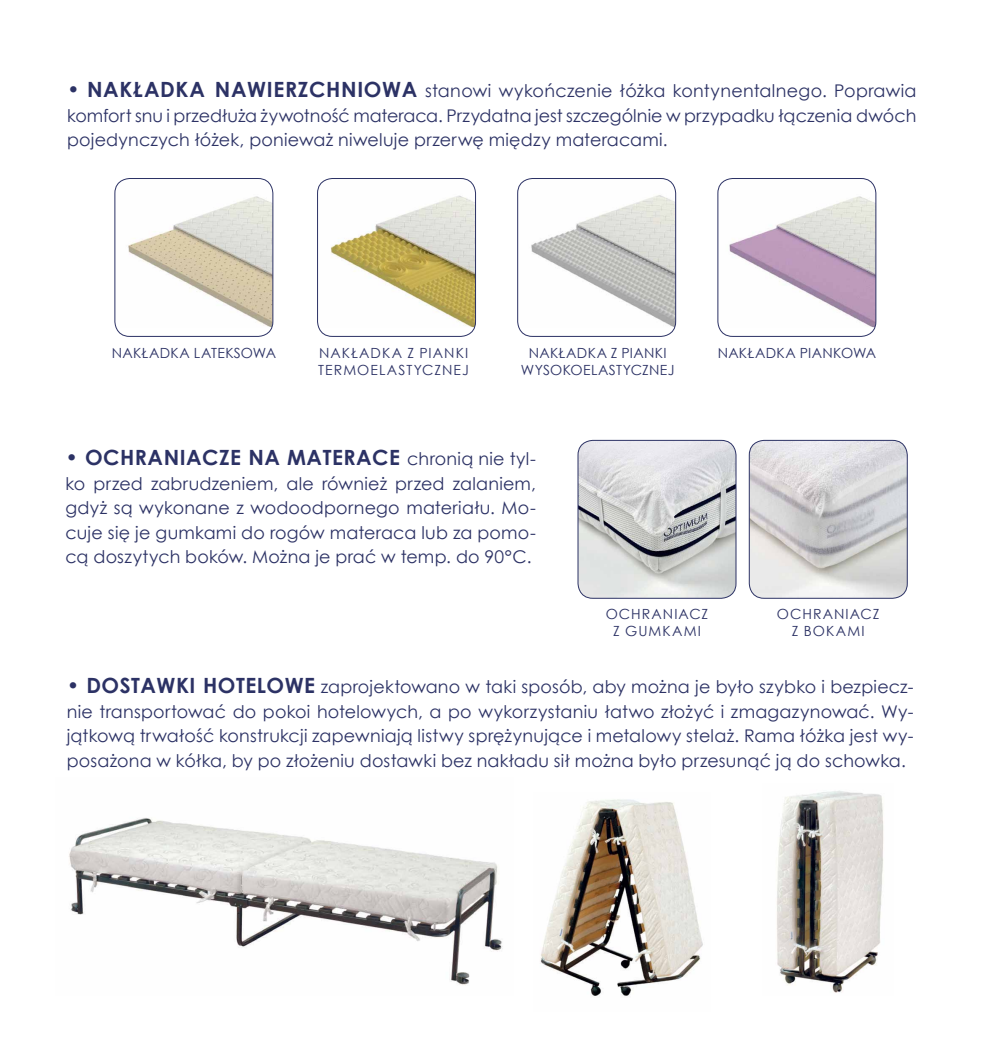
<style>
.page{position:relative;width:983px;height:1042px;background:#fff}
.page>*{position:absolute;margin:0;border:0;box-sizing:border-box;transform-origin:0 0}
.t1{font:700 21px "Century Gothic";letter-spacing:.025em;color:#2c3265}
.t2{font:17.5px/24.5px "Century Gothic";letter-spacing:.01em;color:#2c3265;text-align:justify}
.t3{font:14px/16.8px "Century Gothic";letter-spacing:.075em;color:#2c3265;text-align:center}
.t4{font:14px "Century Gothic";letter-spacing:.02em;color:#2c3265}
.t5{font:14px/16.8px "Century Gothic";letter-spacing:.025em;color:#2c3265;text-align:center}
.s1{font-weight:700;font-size:21px}
.s2{font-weight:400;font-size:17.5px}
</style>
<div class="page">
<img style="left:317px;top:178px;width:157px;height:149px">
<div style="left:317px;top:178px;width:159px;height:159px;border:1px solid #2c3265;border-radius:15px"></div>
<img style="left:719px;top:178px;width:156px;height:149px">
<div style="left:717px;top:178px;width:159px;height:159px;border:1px solid #2c3265;border-radius:15px"></div>
<img style="left:776px;top:790px;width:108px;height:203px">
<img style="left:540px;top:799px;width:163px;height:198px">
<img style="left:69px;top:818px;width:434px;height:167px">
<img style="left:579px;top:440px;width:156px;height:157px">
<div style="left:577px;top:440px;width:159px;height:159px;border:1px solid #2c3265;border-radius:15px"></div>
<img style="left:750px;top:440px;width:157px;height:158px">
<div style="left:748px;top:440px;width:159px;height:159px;border:1px solid #2c3265;border-radius:15px"></div>
<img style="left:517px;top:178px;width:158px;height:149px">
<div style="left:517px;top:178px;width:159px;height:159px;border:1px solid #2c3265;border-radius:15px"></div>
<img style="left:116px;top:178px;width:157px;height:149px">
<div style="left:114px;top:178px;width:159px;height:159px;border:1px solid #2c3265;border-radius:15px"></div>
<p class="t2" style="left:67px;top:79px;width:850px"><span class="s1">• NAKŁADKA NAWIERZCHNIOWA</span> stanowi wykończenie łóżka kontynentalnego. Poprawia komfort snu i przedłuża żywotność materaca. Przydatna jest szczególnie w przypadku łączenia dwóch pojedynczych łóżek, ponieważ niweluje przerwę między materacami.</p>
<p class="t4" style="left:112px;top:343px;width:166px">NAKŁADKA LATEKSOWA</p>
<p class="t5" style="left:520px;top:344px;width:155px">NAKŁADKA Z PIANKI<br>WYSOKOELASTYCZNEJ</p>
<p class="t4" style="left:717px;top:343px;width:160px">NAKŁADKA PIANKOWA</p>
<p class="t3" style="left:318px;top:344px;width:152px;text-align:left">NAKŁADKA Z PIANKI<br>TERMOELASTYCZNEJ</p>
<p class="t1" style="left:65px;top:442px;width:472px">• OCHRANIACZE NA MATERACE <span class="s2">chronią nie tyl-</span></p>
<p class="t2" style="left:65px;top:471px;width:472px">ko przed zabrudzeniem, ale również przed zalaniem, gdyż są wykonane z wodoodpornego materiału. Mo&shy;cuje się je gumkami do rogów materaca lub za pomo&shy;cą doszytych boków. Można je prać w temp. do 90°C.</p>
<p class="t3" style="left:605px;top:605px;width:104px">OCHRANIACZ<br>Z GUMKAMI</p>
<p class="t3" style="left:776px;top:605px;width:104px">OCHRANIACZ<br>Z BOKAMI</p>
<p class="t2" style="left:67px;top:674px;width:847px"><span class="s1">• DOSTAWKI HOTELOWE</span> zaprojektowano w taki sposób, aby można je było szybko i bezpiecz&shy;nie transportować do pokoi hotelowych, a po wykorzystaniu łatwo złożyć i zmagazynować. Wy&shy;jątkową trwałość konstrukcji zapewniają listwy sprężynujące i metalowy stelaż. Rama łóżka jest wy&shy;posażona w kółka, by po złożeniu dostawki bez nakładu sił można było przesunąć ją do schowka.</p>
</div>
